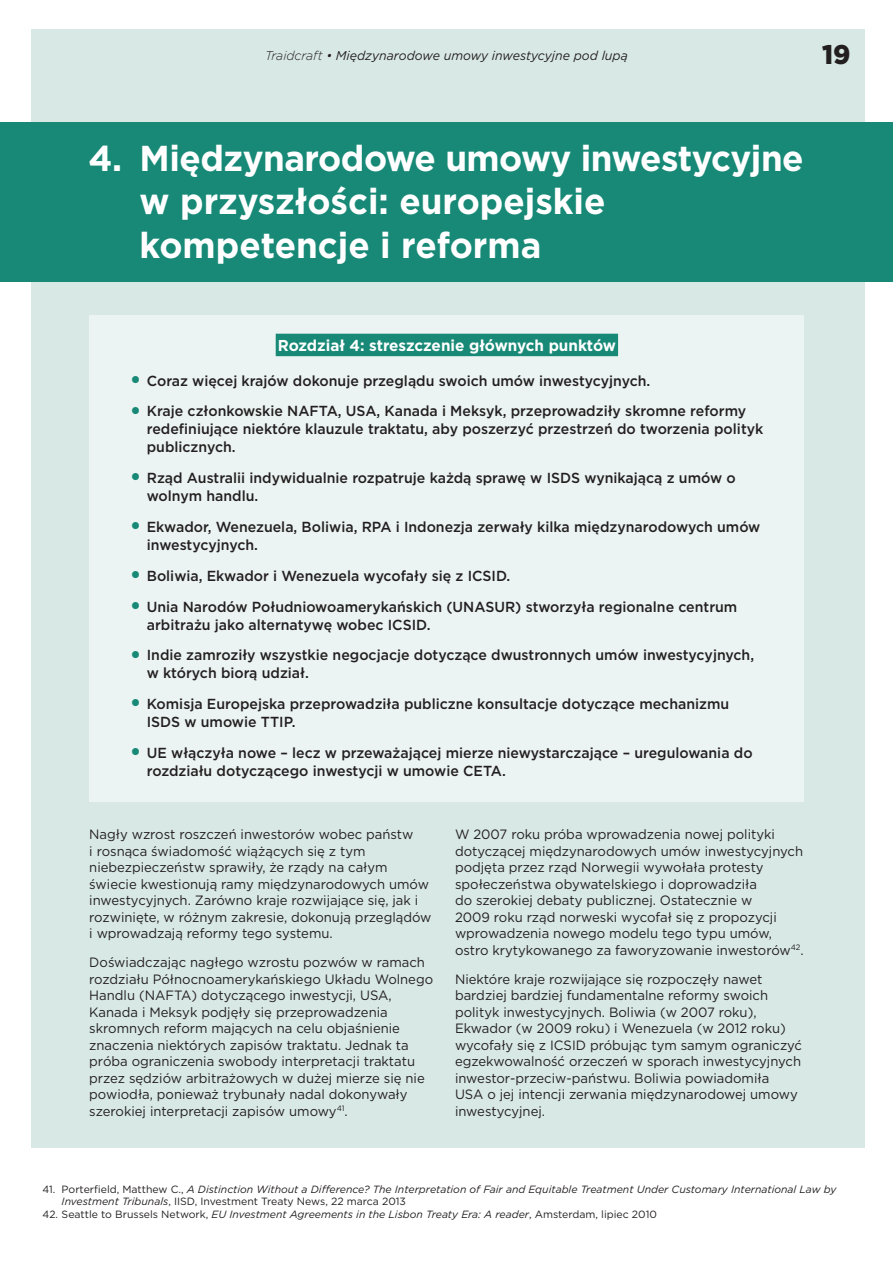
<style>
.page{position:relative;width:893px;height:1263px;background:#fff}
.page>*{position:absolute;margin:0;border:0;box-sizing:border-box;transform-origin:0 0}
.header_30pt_bold{font:700 36px/43.2px "Gotham";letter-spacing:-.015em;color:#fff}
.t1{font:900 27px "Gotham";color:#231f20}
.sub_subhead{font:700 15.75px "Gotham";color:#fff}
.summary_bullets{font:500 14.55px/18px "Gotham";color:#231f20}
.body_text{font:13.5px/16.5px "Gotham";color:#231f20}
.t2{font:italic 12.75px "Gotham";color:#231f20}
.footnotes{font:italic 10.5px/12.5px "Gotham";color:#231f20}
.s1{font-weight:300}
.s2{font-weight:700;font-size:24px;color:#178976}
.s3{font-style:normal}
</style>
<div class="page">
<div style="left:31px;top:30px;width:833px;height:1203px;background:#d8e8e4"></div>
<div style="left:0;top:1148px;width:893px;height:115px;background:#fff"></div>
<div style="left:0;top:122px;width:893px;height:160px;background:#178976"></div>
<div style="left:89px;top:315px;width:715px;height:487px;background:#ebf4f2"></div>
<div style="left:276px;top:334px;width:342px;height:22px;background:#178976"></div>
<p class="t2" style="left:265px;top:48px;width:364px"><span class="s1">Traidcraft •</span> Międzynarodowe umowy inwestycyjne pod lupą</p>
<h2 class="t1" style="left:822px;top:36px;width:30px">19</h2>
<p class="header_30pt_bold" style="left:140px;top:137px;width:666px;text-indent:-51px">4. Międzynarodowe umowy inwestycyjne w przyszłości: europejskie kompetencje i reforma</p>
<p class="sub_subhead" style="left:278px;top:335px;width:340px">Rozdział 4: streszczenie głównych punktów</p>
<p class="summary_bullets" style="left:130px;top:371px;width:522px"><span class="s2">•</span> Coraz więcej krajów dokonuje przeglądu swoich umów inwestycyjnych.</p>
<p class="summary_bullets" style="left:147px;top:402px;width:618px;text-indent:-17px"><span class="s2">•</span> Kraje członkowskie NAFTA, USA, Kanada i Meksyk, przeprowadziły skromne reformy redefiniujące niektóre klauzule traktatu, aby poszerzyć przestrzeń do tworzenia polityk publicznych.</p>
<p class="summary_bullets" style="left:147px;top:469px;width:590px;text-indent:-17px"><span class="s2">•</span> Rząd Australii indywidualnie rozpatruje każdą sprawę w ISDS wynikającą z umów o wolnym handlu.</p>
<p class="summary_bullets" style="left:147px;top:518px;width:615px;text-indent:-17px"><span class="s2">•</span> Ekwador, Wenezuela, Boliwia, RPA i Indonezja zerwały kilka międzynarodowych umów inwestycyjnych.</p>
<p class="summary_bullets" style="left:130px;top:566px;width:382px"><span class="s2">•</span> Boliwia, Ekwador i Wenezuela wycofały się z ICSID.</p>
<p class="summary_bullets" style="left:147px;top:597px;width:592px;text-indent:-17px"><span class="s2">•</span> Unia Narodów Południowoamerykańskich (UNASUR) stworzyła regionalne centrum arbitrażu jako alternatywę wobec ICSID.</p>
<p class="summary_bullets" style="left:147px;top:646px;width:609px;text-indent:-17px"><span class="s2">•</span> Indie zamroziły wszystkie negocjacje dotyczące dwustronnych umów inwestycyjnych, w których biorą udział.</p>
<p class="summary_bullets" style="left:147px;top:695px;width:584px;text-indent:-17px"><span class="s2">•</span> Komisja Europejska przeprowadziła publiczne konsultacje dotyczące mechanizmu<br>ISDS w umowie TTIP.</p>
<p class="summary_bullets" style="left:147px;top:743px;width:607px;text-indent:-17px"><span class="s2">•</span> UE włączyła nowe – lecz w przeważającej mierze niewystarczające – uregulowania do rozdziału dotyczącego inwestycji w umowie CETA.</p>
<p class="body_text" style="left:89px;top:826px;width:344px">Nagły wzrost roszczeń inwestorów wobec państw<br>i rosnąca świadomość wiążących się z tym niebezpieczeństw sprawiły, że rządy na całym świecie kwestionują ramy międzynarodowych umów inwestycyjnych. Zarówno kraje rozwijające się, jak i rozwinięte, w różnym zakresie, dokonują przeglądów i wprowadzają reformy tego systemu.</p>
<p class="body_text" style="left:89px;top:954px;width:345px">Doświadczając nagłego wzrostu pozwów w ramach rozdziału Północnoamerykańskiego Układu Wolnego Handlu (NAFTA) dotyczącego inwestycji, USA, Kanada i Meksyk podjęły się przeprowadzenia skromnych reform mających na celu objaśnienie znaczenia niektórych zapisów traktatu. Jednak ta próba ograniczenia swobody interpretacji traktatu przez sędziów arbitrażowych w dużej mierze się nie powiodła, ponieważ trybunały nadal dokonywały szerokiej interpretacji zapisów umowy<sup>41</sup>.</p>
<p class="body_text" style="left:455px;top:826px;width:350px">W 2007 roku próba wprowadzenia nowej polityki dotyczącej międzynarodowych umów inwestycyjnych podjęta przez rząd Norwegii wywołała protesty społeczeństwa obywatelskiego i doprowadziła<br>do szerokiej debaty publicznej. Ostatecznie w<br>2009 roku rząd norweski wycofał się z propozycji wprowadzenia nowego modelu tego typu umów, ostro krytykowanego za faworyzowanie inwestorów<sup>42</sup>.</p>
<p class="body_text" style="left:455px;top:970px;width:349px">Niektóre kraje rozwijające się rozpoczęły nawet bardziej bardziej fundamentalne reformy swoich polityk inwestycyjnych. Boliwia (w 2007 roku), Ekwador (w 2009 roku) i Wenezuela (w 2012 roku) wycofały się z ICSID próbując tym samym ograniczyć egzekwowalność orzeczeń w sporach inwestycyjnych inwestor-przeciw-państwu. Boliwia powiadomiła<br>USA o jej intencji zerwania międzynarodowej umowy inwestycyjnej.</p>
<p class="footnotes" style="left:62px;top:1182px;width:776px;text-indent:-19px"><span class="s3">41. Porterfield, Matthew C.,</span> A Distinction Without a Difference? The Interpretation of Fair and Equitable Treatment Under Customary International Law by<br>Investment Tribunals<span class="s3">, IISD, Investment Treaty News, 22 marca 2013</span></p>
<p class="footnotes" style="left:43px;top:1207px;width:616px"><span class="s3">42. Seattle to Brussels Network,</span> EU Investment Agreements in the Lisbon Treaty Era: A reader<span class="s3">, Amsterdam, lipiec 2010</span></p>
</div>
